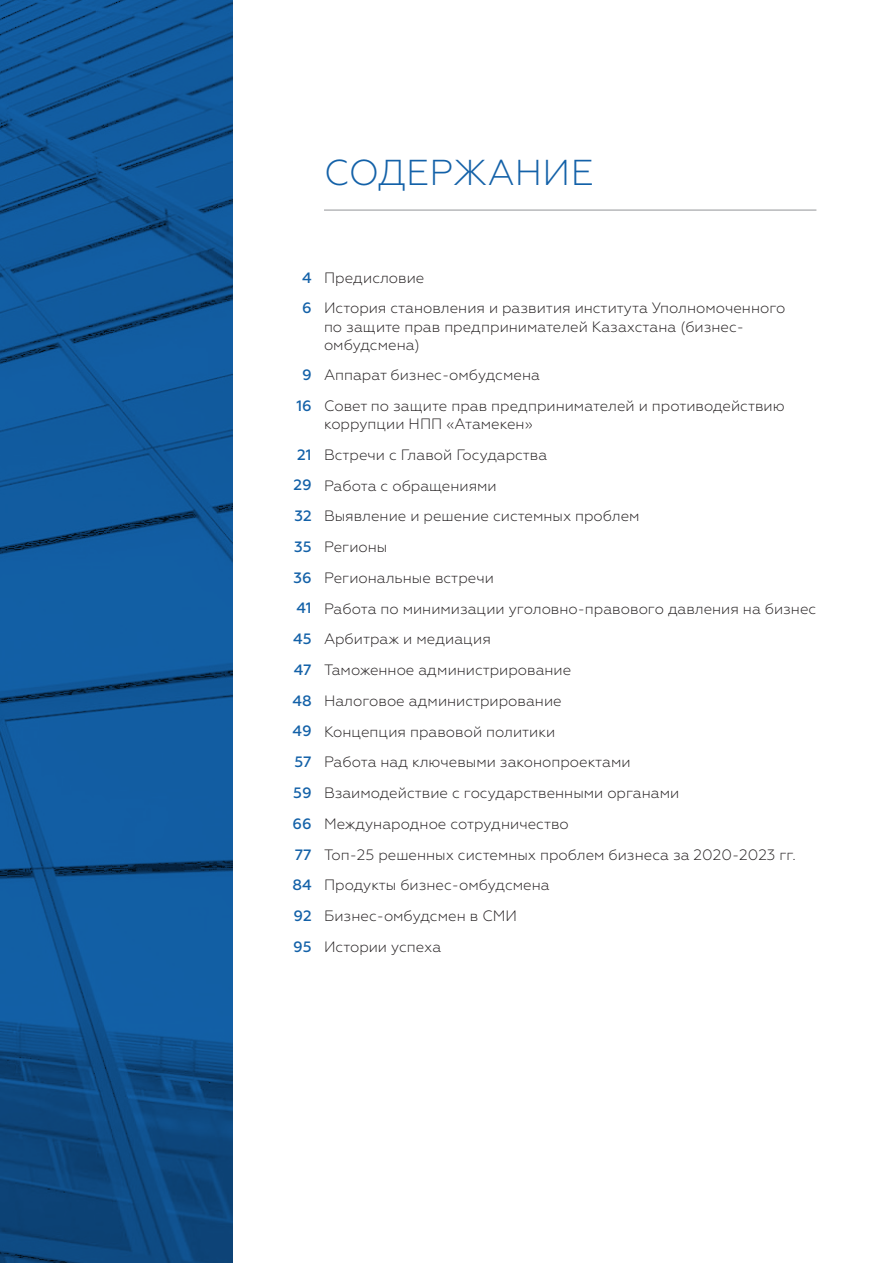
<style>
.page{position:relative;width:893px;height:1263px;background:#fff}
.page>*{position:absolute;margin:0;border:0;box-sizing:border-box;transform-origin:0 0}
.t1{font:300 36px "Geometria";letter-spacing:.01em;color:#1361a8}
.Negizgi{font:300 15px/18px "Geometria";color:#231f20}
.Negizgi-2{font:500 15px "Geometria";color:#1361a8}
</style>
<div class="page">
<hr style="left:324px;top:210px;width:492px;height:1px;background:#939598">
<svg style="left:0;top:0;width:233px;height:1263px;background:#105696"></svg>
<p class="t1" style="left:324px;top:152px;width:271px">СОДЕРЖАНИЕ</p>
<p class="Negizgi-2" style="left:302px;top:269px;width:11px">4</p>
<p class="Negizgi-2" style="left:302px;top:299px;width:11px">6</p>
<p class="Negizgi-2" style="left:302px;top:366px;width:11px">9</p>
<p class="Negizgi-2" style="left:296px;top:397px;width:17px">16</p>
<p class="Negizgi-2" style="left:297px;top:446px;width:16px">21</p>
<p class="Negizgi-2" style="left:294px;top:476px;width:20px">29</p>
<p class="Negizgi-2" style="left:294px;top:507px;width:19px">32</p>
<p class="Negizgi-2" style="left:294px;top:538px;width:19px">35</p>
<p class="Negizgi-2" style="left:293px;top:569px;width:20px">36</p>
<p class="Negizgi-2" style="left:296px;top:599px;width:17px">41</p>
<p class="Negizgi-2" style="left:293px;top:630px;width:20px">45</p>
<p class="Negizgi-2" style="left:294px;top:661px;width:19px">47</p>
<p class="Negizgi-2" style="left:292px;top:692px;width:21px">48</p>
<p class="Negizgi-2" style="left:293px;top:722px;width:21px">49</p>
<p class="Negizgi-2" style="left:294px;top:753px;width:19px">57</p>
<p class="Negizgi-2" style="left:293px;top:784px;width:20px">59</p>
<p class="Negizgi-2" style="left:292px;top:815px;width:21px">66</p>
<p class="Negizgi-2" style="left:295px;top:845px;width:18px">77</p>
<p class="Negizgi-2" style="left:292px;top:876px;width:21px">84</p>
<p class="Negizgi-2" style="left:293px;top:907px;width:20px">92</p>
<p class="Negizgi-2" style="left:293px;top:938px;width:20px">95</p>
<p class="Negizgi" style="left:324px;top:268px;width:102px">Предисловие</p>
<p class="Negizgi" style="left:324px;top:299px;width:463px">История становления и развития института Уполномоченного по защите прав предпринимателей Казахстана (бизнес&shy;омбудсмена)</p>
<p class="Negizgi" style="left:324px;top:366px;width:217px">Аппарат бизнес-омбудсмена</p>
<p class="Negizgi" style="left:324px;top:397px;width:462px">Совет по защите прав предпринимателей и противодействию коррупции НПП «Атамекен»</p>
<p class="Negizgi" style="left:324px;top:445px;width:225px">Встречи с Главой Государства</p>
<p class="Negizgi" style="left:324px;top:476px;width:174px">Работа с обращениями</p>
<p class="Negizgi" style="left:324px;top:507px;width:317px">Выявление и решение системных проблем</p>
<p class="Negizgi" style="left:324px;top:538px;width:65px">Регионы</p>
<p class="Negizgi" style="left:324px;top:568px;width:171px">Региональные встречи</p>
<p class="Negizgi" style="left:324px;top:599px;width:494px">Работа по минимизации уголовно-правового давления на бизнес</p>
<p class="Negizgi" style="left:324px;top:630px;width:168px">Арбитраж и медиация</p>
<p class="Negizgi" style="left:324px;top:661px;width:249px">Таможенное администрирование</p>
<p class="Negizgi" style="left:324px;top:692px;width:239px">Налоговое администрирование</p>
<p class="Negizgi" style="left:324px;top:722px;width:233px">Концепция правовой политики</p>
<p class="Negizgi" style="left:324px;top:753px;width:308px">Работа над ключевыми законопроектами</p>
<p class="Negizgi" style="left:324px;top:784px;width:357px">Взаимодействие с государственными органами</p>
<p class="Negizgi" style="left:324px;top:815px;width:246px">Международное сотрудничество</p>
<p class="Negizgi" style="left:324px;top:845px;width:473px">Топ-25 решенных системных проблем бизнеса за 2020-2023 гг.</p>
<p class="Negizgi" style="left:324px;top:876px;width:227px">Продукты бизнес-омбудсмена</p>
<p class="Negizgi" style="left:324px;top:907px;width:195px">Бизнес-омбудсмен в СМИ</p>
<p class="Negizgi" style="left:324px;top:938px;width:119px">Истории успеха</p>
</div>
